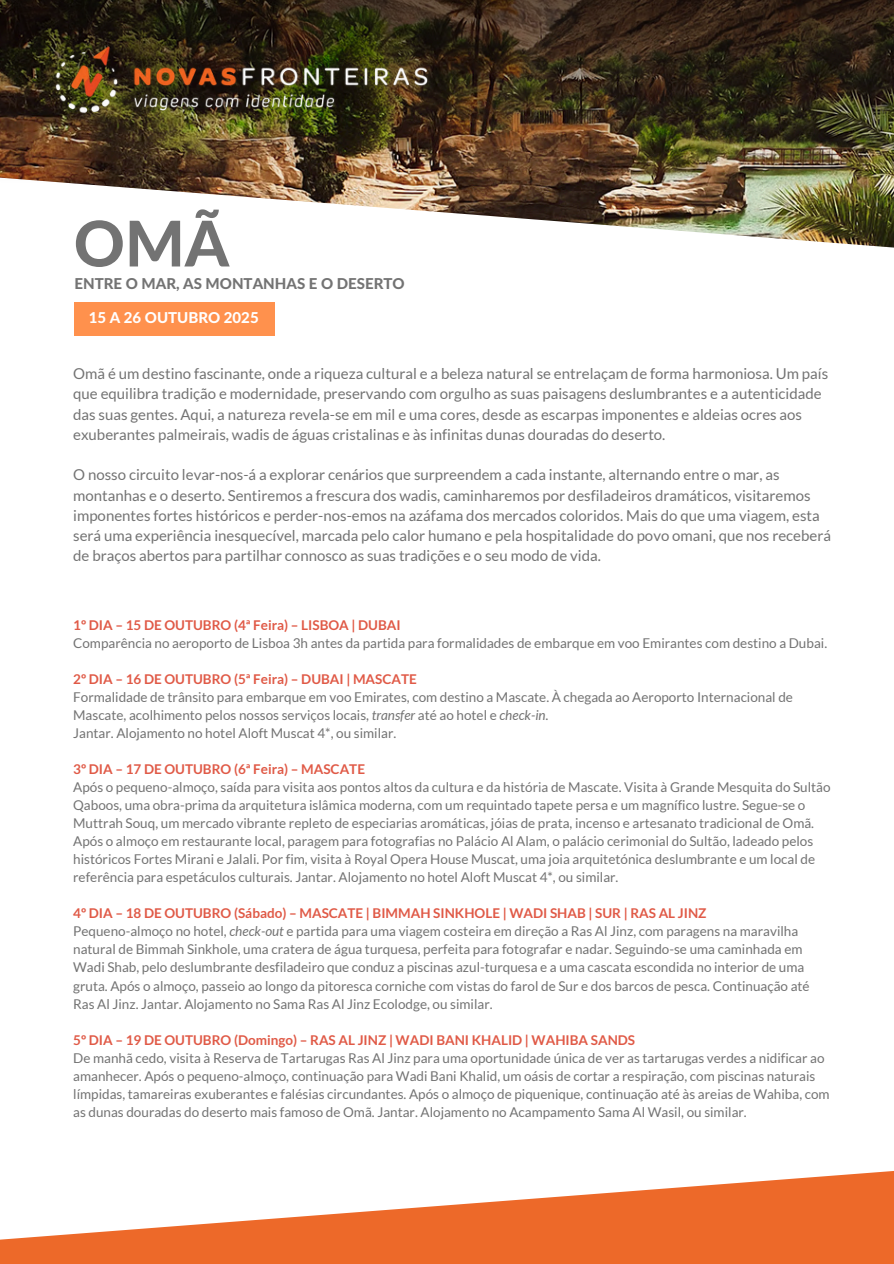
<style>
.page{position:relative;width:894px;height:1264px;background:#fff}
.page>*{position:absolute;margin:0;border:0;box-sizing:border-box;transform-origin:0 0}
.t1{font:800 63px "Lato Latin";color:#737373}
.t2{font:15px/20.2px "Lato";color:#737373}
.t3{font:800 15px "Lato Latin";color:#737373}
.t4{font:800 15px "Lato Latin";color:#fff}
.t5{font:13.5px/18px "Lato";color:#737373}
.t6{font:700 13.5px "Lato";color:#e05a47}
.s1{font-style:italic}
</style>
<div class="page">
<svg style="left:0;top:1171px;width:893px;height:92px;fill:#ed6929"></svg>
<img style="left:56px;top:182px;width:837px;height:154px">
<div style="left:74px;top:302px;width:201px;height:33px;background:#ff914d"></div>
<img style="left:0;top:0;width:893px;height:182px">
<p class="t1" style="left:74px;top:216px;width:157px">OMÃ</p>
<p class="t3" style="left:74px;top:277px;width:331px">ENTRE O MAR, AS MONTANHAS E O DESERTO</p>
<p class="t4" style="left:89px;top:311px;width:171px">15 A 26 OUTUBRO 2025</p>
<p class="t2" style="left:73px;top:363px;width:756px">Omã é um destino fascinante, onde a riqueza cultural e a beleza natural se entrelaçam de forma harmoniosa. Um país que equilibra tradição e modernidade, preservando com orgulho as suas paisagens deslumbrantes e a autenticidade das suas gentes. Aqui, a natureza revela-se em mil e uma cores, desde as escarpas imponentes e aldeias ocres aos exuberantes palmeirais, wadis de águas cristalinas e às infinitas dunas douradas do deserto.</p>
<p class="t2" style="left:73px;top:464px;width:759px">O nosso circuito levar-nos-á a explorar cenários que surpreendem a cada instante, alternando entre o mar, as montanhas e o deserto. Sentiremos a frescura dos wadis, caminharemos por desfiladeiros dramáticos, visitaremos imponentes fortes históricos e perder-nos-emos na azáfama dos mercados coloridos. Mais do que uma viagem, esta será uma experiência inesquecível, marcada pelo calor humano e pela hospitalidade do povo omani, que nos receberá de braços abertos para partilhar connosco as suas tradições e o seu modo de vida.</p>
<p class="t6" style="left:73px;top:617px;width:329px">1º DIA – 15 DE OUTUBRO (4ª Feira) – LISBOA | DUBAI</p>
<p class="t5" style="left:73px;top:634px;width:755px">Comparência no aeroporto de Lisboa 3h antes da partida para formalidades de embarque em voo Emirantes com destino a Dubai.</p>
<h1 class="t6" style="left:73px;top:671px;width:345px">2º DIA – 16 DE OUTUBRO (5ª Feira) – DUBAI | MASCATE</h1>
<h2 class="t5" style="left:73px;top:688px;width:721px">Formalidade de trânsito para embarque em voo Emirates, com destino a Mascate. À chegada ao Aeroporto Internacional de<br>Mascate, acolhimento pelos nossos serviços locais, <span class="s1">transfer</span> até ao hotel e <span class="s1">check-in.</span></h2>
<h2 class="t5" style="left:73px;top:724px;width:324px">Jantar. Alojamento no hotel Aloft Muscat 4*, ou similar.</h2>
<h3 class="t6" style="left:73px;top:761px;width:293px">3º DIA – 17 DE OUTUBRO (6ª Feira) – MASCATE</h3>
<h3 class="t5" style="left:73px;top:778px;width:758px">Após o pequeno-almoço, saída para visita aos pontos altos da cultura e da história de Mascate. Visita à Grande Mesquita do Sultão Qaboos, uma obra-prima da arquitetura islâmica moderna, com um requintado tapete persa e um magnífico lustre. Segue-se o Muttrah Souq, um mercado vibrante repleto de especiarias aromáticas, jóias de prata, incenso e artesanato tradicional de Omã.<br>Após o almoço em restaurante local, paragem para fotografias no Palácio Al Alam, o palácio cerimonial do Sultão, ladeado pelos históricos Fortes Mirani e Jalali. Por fim, visita à Royal Opera House Muscat, uma joia arquitetónica deslumbrante e um local de referência para espetáculos culturais. Jantar. Alojamento no hotel Aloft Muscat 4*, ou similar.</h3>
<p class="t6" style="left:73px;top:905px;width:634px">4º DIA – 18 DE OUTUBRO (Sábado) – MASCATE | BIMMAH SINKHOLE | WADI SHAB | SUR | RAS AL JINZ</p>
<p class="t5" style="left:73px;top:922px;width:737px">Pequeno-almoço no hotel, <span class="s1">check-out</span> e partida para uma viagem costeira em direção a Ras Al Jinz, com paragens na maravilha natural de Bimmah Sinkhole, uma cratera de água turquesa, perfeita para fotografar e nadar. Seguindo-se uma caminhada em Wadi Shab, pelo deslumbrante desfiladeiro que conduz a piscinas azul-turquesa e a uma cascata escondida no interior de uma gruta. Após o almoço, passeio ao longo da pitoresca corniche com vistas do farol de Sur e dos barcos de pesca. Continuação até Ras Al Jinz. Jantar. Alojamento no Sama Ras Al Jinz Ecolodge, ou similar.</p>
<p class="t6" style="left:73px;top:1031px;width:563px">5º DIA – 19 DE OUTUBRO (Domingo) – RAS AL JINZ | WADI BANI KHALID | WAHIBA SANDS</p>
<p class="t5" style="left:73px;top:1048px;width:757px">De manhã cedo, visita à Reserva de Tartarugas Ras Al Jinz para uma oportunidade única de ver as tartarugas verdes a nidificar ao amanhecer. Após o pequeno-almoço, continuação para Wadi Bani Khalid, um oásis de cortar a respiração, com piscinas naturais límpidas, tamareiras exuberantes e falésias circundantes. Após o almoço de piquenique, continuação até às areias de Wahiba, com as dunas douradas do deserto mais famoso de Omã. Jantar. Alojamento no Acampamento Sama Al Wasil, ou similar.</p>
</div>
